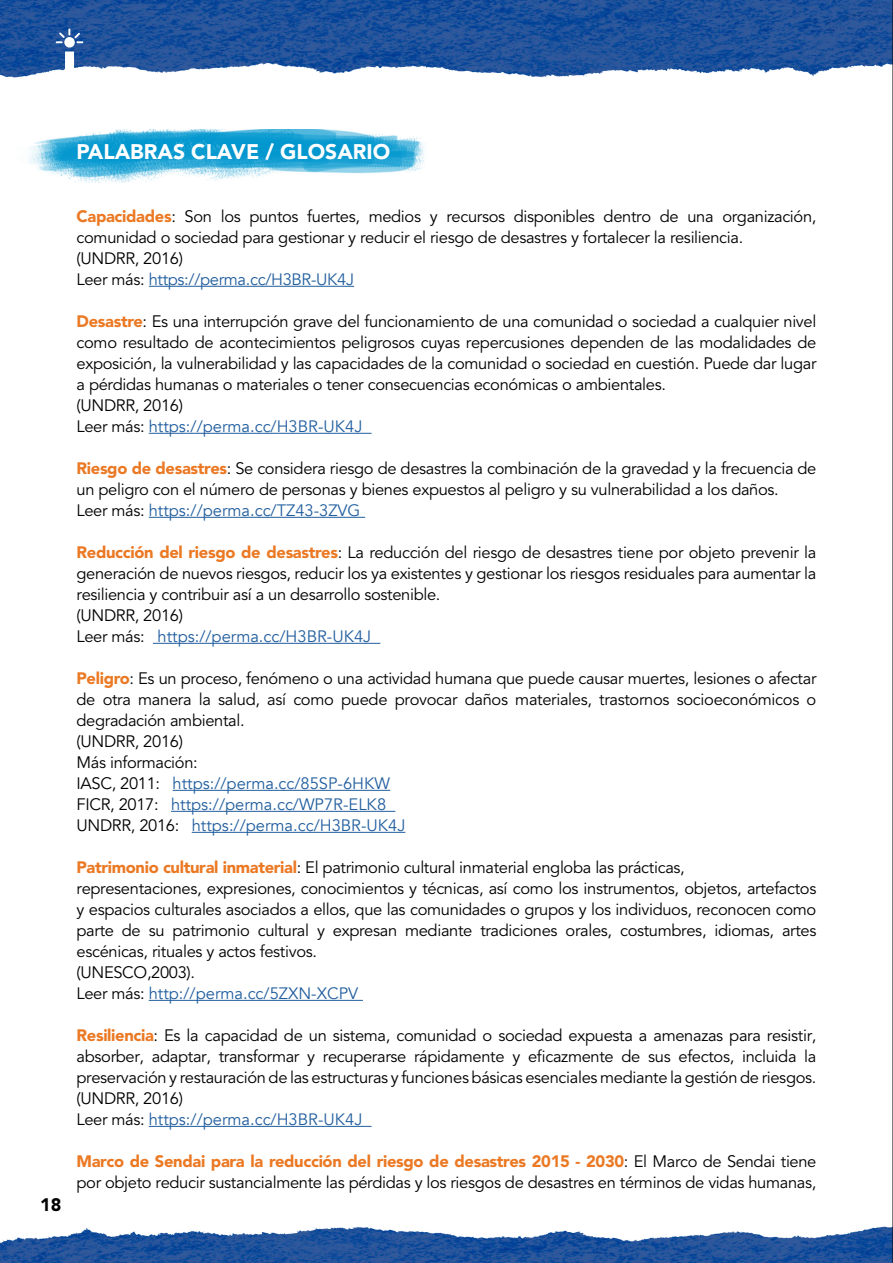
<style>
.page{position:relative;width:893px;height:1263px;background:#fff}
.page>*{position:absolute;margin:0;border:0;box-sizing:border-box;transform-origin:0 0}
.t1{font:900 21px "Avenir LT Std";color:#fff}
.t2{font:900 18px "Avenir LT Std";color:#000}
.t3{font:16.5px/21px "Avenir LT Std";letter-spacing:-.02em;color:#000}
.t4{font:16.5px/21px "Avenir";color:#215e9e}
.t5{font:16.5px "Avenir";letter-spacing:-.02em;color:#215e9e}
.s1{font-weight:900;color:#eb7924}
.s2{font-family:"Avenir LT Std";color:#000}
</style>
<div class="page">
<img style="left:0;top:0;width:892px;height:78px">
<img style="left:0;top:1226px;width:892px;height:37px">
<svg style="left:56px;top:29px;width:27px;height:49px"></svg>
<img style="left:29px;top:130px;width:396px;height:53px">
<hr style="left:149px;top:286px;width:205px;height:1px;background:#215e9e">
<hr style="left:149px;top:433px;width:222px;height:1px;background:#215e9e">
<hr style="left:149px;top:517px;width:216px;height:1px;background:#215e9e">
<hr style="left:153px;top:643px;width:227px;height:1px;background:#215e9e">
<hr style="left:173px;top:790px;width:217px;height:1px;background:#215e9e">
<hr style="left:171px;top:811px;width:224px;height:1px;background:#215e9e">
<hr style="left:192px;top:832px;width:213px;height:1px;background:#215e9e">
<hr style="left:149px;top:1000px;width:214px;height:1px;background:#215e9e">
<hr style="left:149px;top:1126px;width:222px;height:1px;background:#215e9e">
<hr style="left:892px;top:0;width:1px;height:1263px;background:#000">
<p class="t1" style="left:77px;top:139px;width:315px">PALABRAS CLAVE / GLOSARIO</p>
<p class="t2" style="left:40px;top:1194px;width:23px">18</p>
<p class="t3" style="left:77px;top:206px;width:741px"><span class="s1">Capacidades</span>: Son los puntos fuertes, medios y recursos disponibles dentro de una organización, comunidad o sociedad para gestionar y reducir el riesgo de desastres y fortalecer la resiliencia.<br>(UNDRR, 2016)</p>
<p class="t5" style="left:77px;top:270px;width:279px"><span class="s2">Leer más:</span> https://perma.cc/H3BR-UK4J</p>
<p class="t3" style="left:77px;top:311px;width:741px"><span class="s1">Desastre</span>: Es una interrupción grave del funcionamiento de una comunidad o sociedad a cualquier nivel como resultado de acontecimientos peligrosos cuyas repercusiones dependen de las modalidades de exposición, la vulnerabilidad y las capacidades de la comunidad o sociedad en cuestión. Puede dar lugar a pérdidas humanas o materiales o tener consecuencias económicas o ambientales.<br>(UNDRR, 2016)</p>
<p class="t4" style="left:77px;top:416px;width:287px"><span class="s2">Leer más:</span> https://perma.cc/H3BR-UK4J</p>
<p class="t3" style="left:77px;top:458px;width:741px"><span class="s1">Riesgo de desastres</span>: Se considera riesgo de desastres la combinación de la gravedad y la frecuencia de un peligro con el número de personas y bienes expuestos al peligro y su vulnerabilidad a los daños.</p>
<p class="t4" style="left:77px;top:500px;width:285px"><span class="s2">Leer más:</span> https://perma.cc/TZ43-3ZVG</p>
<p class="t3" style="left:77px;top:542px;width:741px"><span class="s1">Reducción del riesgo de desastres</span>: La reducción del riesgo de desastres tiene por objeto prevenir la generación de nuevos riesgos, reducir los ya existentes y gestionar los riesgos residuales para aumentar la resiliencia y contribuir así a un desarrollo sostenible.<br>(UNDRR, 2016)</p>
<p class="t4" style="left:77px;top:626px;width:296px"><span class="s2">Leer más:</span> https://perma.cc/H3BR-UK4J</p>
<p class="t3" style="left:77px;top:668px;width:741px"><span class="s1">Peligro</span>: Es un proceso, fenómeno o una actividad humana que puede causar muertes, lesiones o afectar de otra manera la salud, así como puede provocar daños materiales, trastornos socioeconómicos o degradación ambiental.<br>(UNDRR, 2016)<br>Más información:</p>
<p class="t4" style="left:77px;top:773px;width:330px"><span class="s2">IASC, 2011:</span> https://perma.cc/85SP-6HKW<br><span class="s2">FICR, 2017:</span> https://perma.cc/WP7R-ELK8<br><span class="s2">UNDRR, 2016:</span> https://perma.cc/H3BR-UK4J</p>
<p class="t3" style="left:77px;top:857px;width:741px"><span class="s1">Patrimonio cultural inmaterial</span>: El patrimonio cultural inmaterial engloba las prácticas,<br>representaciones, expresiones, conocimientos y técnicas, así como los instrumentos, objetos, artefactos y espacios culturales asociados a ellos, que las comunidades o grupos y los individuos, reconocen como parte de su patrimonio cultural y expresan mediante tradiciones orales, costumbres, idiomas, artes escénicas, rituales y actos festivos.<br>(UNESCO,2003).</p>
<p class="t4" style="left:77px;top:983px;width:283px"><span class="s2">Leer más:</span> http://perma.cc/5ZXN-XCPV</p>
<p class="t3" style="left:77px;top:1025px;width:741px;text-align:justify"><span class="s1">Resiliencia</span>: Es la capacidad de un sistema, comunidad o sociedad expuesta a amenazas para resistir, absorber, adaptar, transformar y recuperarse rápidamente y eficazmente de sus efectos, incluida la preservación y restauración de las estructuras y funciones básicas esenciales mediante la gestión de riesgos. (UNDRR, 2016)</p>
<p class="t4" style="left:77px;top:1109px;width:287px"><span class="s2">Leer más:</span> https://perma.cc/H3BR-UK4J</p>
<p class="t3" style="left:77px;top:1151px;width:741px"><span class="s1">Marco de Sendai para la reducción del riesgo de desastres 2015 - 2030</span>: El Marco de Sendai tiene por objeto reducir sustancialmente las pérdidas y los riesgos de desastres en términos de vidas humanas,</p>
</div>
